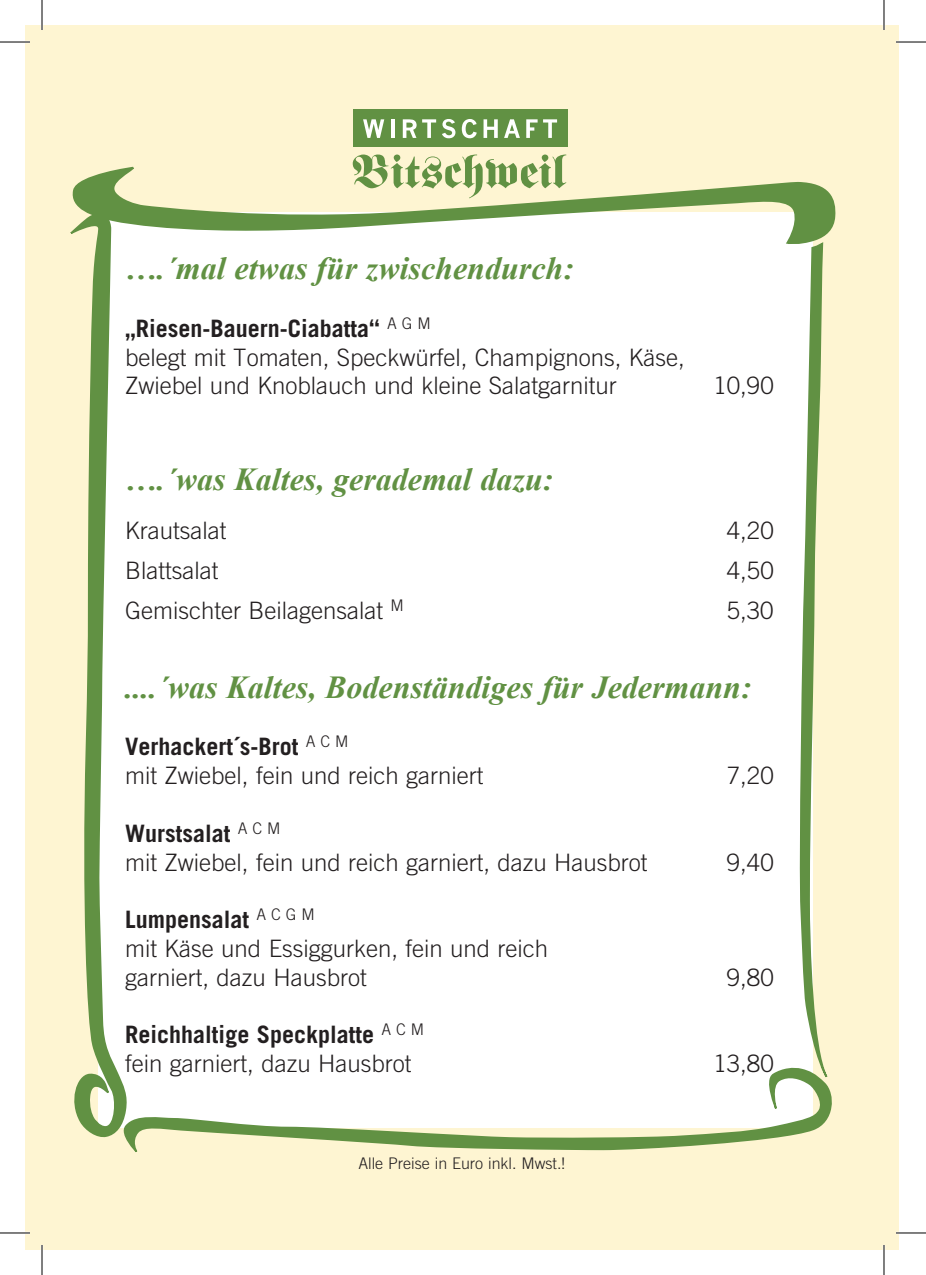
<style>
.page{position:relative;width:926px;height:1275px;background:#fff}
.page>*{position:absolute;margin:0;border:0;box-sizing:border-box;transform-origin:0 0}
.t1{font:italic 700 32px "Times New Roman";color:#619143}
.t2{font:300 24px/28.8px "Trade Gothic";color:#231f20}
.t3{font:300 16px "Trade Gothic";color:#231f20}
.s1{font-weight:700}
</style>
<div class="page">
<div style="left:26px;top:25px;width:872px;height:1225px;background:#fef5d2"></div>
<div style="left:99px;top:212px;width:714px;height:915px;background:#fff"></div>
<div style="left:25px;top:25px;width:32px;height:1225px;background:#fef5d2"></div>
<svg style="left:353px;top:154px;width:213px;height:13px"></svg>
<div style="left:353px;top:109px;width:214px;height:38px;background:#619143"></div>
<svg style="left:363px;top:119px;width:21px;height:19px"></svg>
<hr style="left:391px;top:119px;width:3px;height:19px;background:#fff">
<svg style="left:403px;top:119px;width:33px;height:19px"></svg>
<svg style="left:442px;top:119px;width:13px;height:19px"></svg>
<svg style="left:462px;top:119px;width:15px;height:19px"></svg>
<svg style="left:483px;top:119px;width:15px;height:19px"></svg>
<svg style="left:504px;top:119px;width:16px;height:19px"></svg>
<svg style="left:526px;top:119px;width:31px;height:19px"></svg>
<svg style="left:72px;top:167px;width:763px;height:77px"></svg>
<svg style="left:70px;top:206px;width:57px;height:932px"></svg>
<svg style="left:799px;top:241px;width:30px;height:824px"></svg>
<svg style="left:117px;top:1065px;width:715px;height:87px"></svg>
<hr style="left:0;top:41px;width:30px;height:2px;background:#fff">
<hr style="left:896px;top:41px;width:30px;height:2px;background:#fff">
<hr style="left:0;top:1231px;width:30px;height:3px;background:#fff">
<hr style="left:896px;top:1231px;width:30px;height:3px;background:#fff">
<hr style="left:41px;top:0;width:2px;height:30px;background:#fff">
<hr style="left:41px;top:1245px;width:2px;height:30px;background:#fff">
<hr style="left:883px;top:0;width:2px;height:30px;background:#fff">
<hr style="left:883px;top:1245px;width:2px;height:30px;background:#fff">
<hr style="left:0;top:42px;width:30px;height:1px;background:#000">
<hr style="left:896px;top:42px;width:30px;height:1px;background:#000">
<hr style="left:0;top:1232px;width:30px;height:1px;background:#000">
<hr style="left:896px;top:1232px;width:30px;height:1px;background:#000">
<hr style="left:42px;top:0;width:1px;height:30px;background:#000">
<hr style="left:42px;top:1245px;width:1px;height:30px;background:#000">
<hr style="left:884px;top:0;width:1px;height:30px;background:#000">
<hr style="left:884px;top:1245px;width:1px;height:30px;background:#000">
<h1 class="t1" style="left:125px;top:246px;width:450px">….´mal etwas für zwischendurch:</h1>
<p class="t2" style="left:125px;top:313px;width:561px"><span class="s1">„Riesen-Bauern-Ciabatta“</span> <sup>A</sup> <sup>G</sup> <sup>M<br></sup>belegt mit Tomaten, Speckwürfel, Champignons, Käse,<br>Zwiebel und Knoblauch und kleine Salatgarnitur</p>
<p class="t2" style="left:714px;top:371px;width:62px">10,90</p>
<h1 class="t1" style="left:125px;top:457px;width:430px">….´was Kaltes, gerademal dazu:</h1>
<p class="t2" style="left:125px;top:516px;width:103px">Krautsalat</p>
<p class="t2" style="left:727px;top:516px;width:48px">4,20</p>
<p class="t2" style="left:125px;top:556px;width:95px">Blattsalat</p>
<p class="t2" style="left:727px;top:556px;width:48px">4,50</p>
<p class="t2" style="left:125px;top:596px;width:280px">Gemischter Beilagensalat <sup>M</sup></p>
<p class="t2" style="left:727px;top:596px;width:48px">5,30</p>
<h1 class="t1" style="left:125px;top:664px;width:628px">....´was Kaltes, Bodenständiges für Jedermann:</h1>
<p class="t2" style="left:125px;top:732px;width:360px"><span class="s1">Verhackert´s-Brot</span> <sup>A</sup> <sup>C</sup> <sup>M<br></sup>mit Zwiebel, fein und reich garniert</p>
<p class="t2" style="left:727px;top:761px;width:48px">7,20</p>
<p class="t2" style="left:125px;top:818px;width:524px"><span class="s1">Wurstsalat</span> <sup>A</sup> <sup>C</sup> <sup>M<br></sup>mit Zwiebel, fein und reich garniert, dazu Hausbrot</p>
<p class="t2" style="left:125px;top:905px;width:424px"><span class="s1">Lumpensalat</span> <sup>A</sup> <sup>C</sup> <sup>G</sup> <sup>M<br></sup>mit Käse und Essiggurken, fein und reich garniert, dazu Hausbrot</p>
<p class="t2" style="left:125px;top:1020px;width:300px"><span class="s1">Reichhaltige Speckplatte</span> <sup>A</sup> <sup>C</sup> <sup>M </sup>fein garniert, dazu Hausbrot</p>
<p class="t3" style="left:358px;top:1154px;width:208px">Alle Preise in Euro inkl. Mwst.!</p>
<p class="t2" style="left:727px;top:847px;width:48px">9,40</p>
<p class="t2" style="left:727px;top:962px;width:48px">9,80</p>
<p class="t2" style="left:714px;top:1049px;width:62px">13,80</p>
</div>
